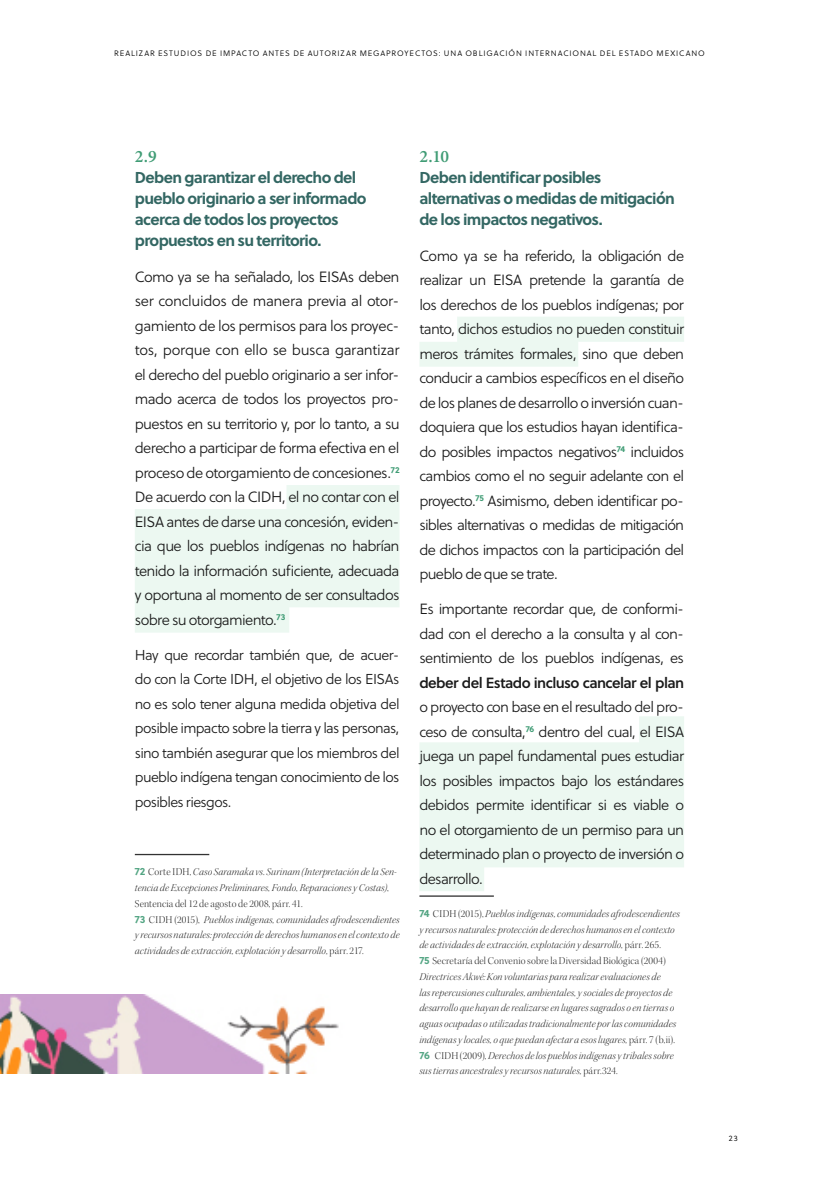
<style>
.page{position:relative;width:819px;height:1191px;background:#fff}
.page>*{position:absolute;margin:0;border:0;box-sizing:border-box;transform-origin:0 0}
.t1{font:600 17.5px "Minion Pro";color:#409c75}
.t2{font:700 15.75px/21px "Soleil";letter-spacing:-.04em;color:#336763}
.t3{font:14.88px/24.5px "Soleil Lt";letter-spacing:-.045em;color:#1a1a1a;text-align:justify}
.t4{font:14.7px/24.5px "Soleil Lt";letter-spacing:-.05em;color:#1a1a1a;text-align:justify}
.t5{font:14.7px "Soleil Sb";letter-spacing:-.04em;color:#1a1a1a}
.t6{font:14.35px/24.5px "Soleil Lt";letter-spacing:-.045em;color:#1a1a1a;text-align:justify}
.t7{font:10.5px/15.8px "Kepler Std Light It Disp";letter-spacing:.02em;color:#1a1a1a}
.t8{font:10.5px "Kepler Std Light Disp";letter-spacing:.015em;color:#1a1a1a}
.t9{font:7.88px "Soleil Lt";letter-spacing:.115em;color:#000}
.s1{font-family:"Soleil";font-weight:700;color:#53a583}
.s2{font-family:"Kepler Std Light Disp"}
</style>
<div class="page">
<img style="left:0;top:995px;width:339px;height:78px">
<svg style="left:135px;top:485px;width:264px;height:147px"></svg>
<svg style="left:419px;top:716px;width:265px;height:175px;fill:#ecf8f1"></svg>
<svg style="left:419px;top:317px;width:265px;height:50px"></svg>
<hr style="left:135px;top:854px;width:74px;height:1px;background:#333">
<hr style="left:419px;top:895px;width:75px;height:1px;background:#333">
<p class="t9" style="left:114px;top:47px;width:592px">REALIZAR ESTUDIOS DE IMPACTO ANTES DE AUTORIZAR MEGAPROYECTOS: UNA OBLIGACIÓN INTERNACIONAL DEL ESTADO MEXICANO</p>
<h1 class="t1" style="left:135px;top:145px;width:23px">2.9</h1>
<h2 class="t2" style="left:135px;top:167px;width:233px">Deben garantizar el derecho del pueblo originario a ser informado acerca de todos los proyectos propuestos en su territorio.</h2>
<p class="t3" style="left:135px;top:264px;width:266px">Como ya se ha señalado, los EISAs deben ser concluidos de manera previa al otor&shy;gamiento de los permisos para los proyec&shy;tos, porque con ello se busca garantizar el derecho del pueblo originario a ser infor&shy;mado acerca de todos los proyectos pro&shy;puestos en su territorio y, por lo tanto, a su derecho a participar de forma efectiva en el proceso de otorgamiento de concesiones.<sup>72<br></sup>De acuerdo con la CIDH, el no contar con el EISA antes de darse una concesión, eviden&shy;cia que los pueblos indígenas no habrían tenido la información suficiente, adecuada y oportuna al momento de ser consultados sobre su otorgamiento.<sup>73</sup></p>
<p class="t6" style="left:135px;top:642px;width:266px">Hay que recordar también que, de acuer&shy;do con la Corte IDH, el objetivo de los EISAs no es solo tener alguna medida objetiva del posible impacto sobre la tierra y las personas, sino también asegurar que los miembros del pueblo indígena tengan conocimiento de los posibles riesgos.</p>
<p class="t7" style="left:135px;top:864px;width:263px"><span class="s1">72</span> <span class="s2">Corte IDH,</span> Caso Saramaka vs. Surinam (Interpretación de la Sen&shy;tencia de Excepciones Preliminares, Fondo, Reparaciones y Costas)<span class="s2">,</span></p>
<p class="t8" style="left:135px;top:897px;width:169px">Sentencia del 12 de agosto de 2008, párr. 41.</p>
<p class="t7" style="left:135px;top:911px;width:266px;text-align:justify"><span class="s1">73</span> <span class="s2">CIDH (2015),</span> Pueblos indígenas, comunidades afrodescendientes y recursos naturales: protección de derechos humanos en el contexto de actividades de extracción, explotación y desarrollo, <span class="s2">párr. 217.</span></p>
<h1 class="t1" style="left:419px;top:145px;width:31px">2.10</h1>
<h2 class="t2" style="left:419px;top:167px;width:257px">Deben identificar posibles alternativas o medidas de mitigación de los impactos negativos.</h2>
<p class="t4" style="left:419px;top:243px;width:266px">Como ya se ha referido, la obligación de realizar un EISA pretende la garantía de los derechos de los pueblos indígenas; por tanto, dichos estudios no pueden constituir meros trámites formales, sino que deben conducir a cambios específicos en el diseño de los planes de desarrollo o inversión cuan&shy;doquiera que los estudios hayan identifica&shy;do posibles impactos negativos<sup>74</sup> incluidos cambios como el no seguir adelante con el proyecto.<sup>75</sup> Asimismo, deben identificar po&shy;sibles alternativas o medidas de mitigación de dichos impactos con la participación del pueblo de que se trate.</p>
<h3 class="t4" style="left:419px;top:596px;width:266px">Es importante recordar que, de conformi&shy;dad con el derecho a la consulta y al con&shy;sentimiento de los pueblos indígenas, es</h3>
<h3 class="t5" style="left:419px;top:671px;width:266px">deber del Estado incluso cancelar el plan</h3>
<p class="t4" style="left:419px;top:694px;width:266px">o proyecto con base en el resultado del pro&shy;ceso de consulta,<sup>76</sup> dentro del cual, el EISA juega un papel fundamental pues estudiar los posibles impactos bajo los estándares debidos permite identificar si es viable o no el otorgamiento de un permiso para un determinado plan o proyecto de inversión o desarrollo.</p>
<p class="t7" style="left:419px;top:905px;width:262px"><span class="s1">74</span> <span class="s2">CIDH (2015),</span> Pueblos indígenas, comunidades afrodescendientes y recursos naturales: protección de derechos humanos en el contexto de actividades de extracción, explotación y desarrollo, <span class="s2">párr. 265.</span></p>
<p class="t8" style="left:419px;top:955px;width:248px"><span class="s1">75</span> Secretaría del Convenio sobre la Diversidad Biológica (2004)</p>
<p class="t7" style="left:419px;top:968px;width:258px">Directrices Akwé: Kon voluntarias para realizar evaluaciones de<br>las repercusiones culturales, ambientales, y sociales de proyectos de desarrollo que hayan de realizarse en lugares sagrados o en tierras o aguas ocupadas o utilizadas tradicionalmente por las comunidades indígenas y locales, o que puedan afectar a esos lugares, <span class="s2">párr. 7 (b,ii).<br></span><span class="s1">76</span> <span class="s2">CIDH (2009),</span> Derechos de los pueblos indígenas y tribales sobre sus tierras ancestrales y recursos naturales, <span class="s2">párr.324.</span></p>
<p class="t9" style="left:728px;top:1132px;width:11px">23</p>
</div>
